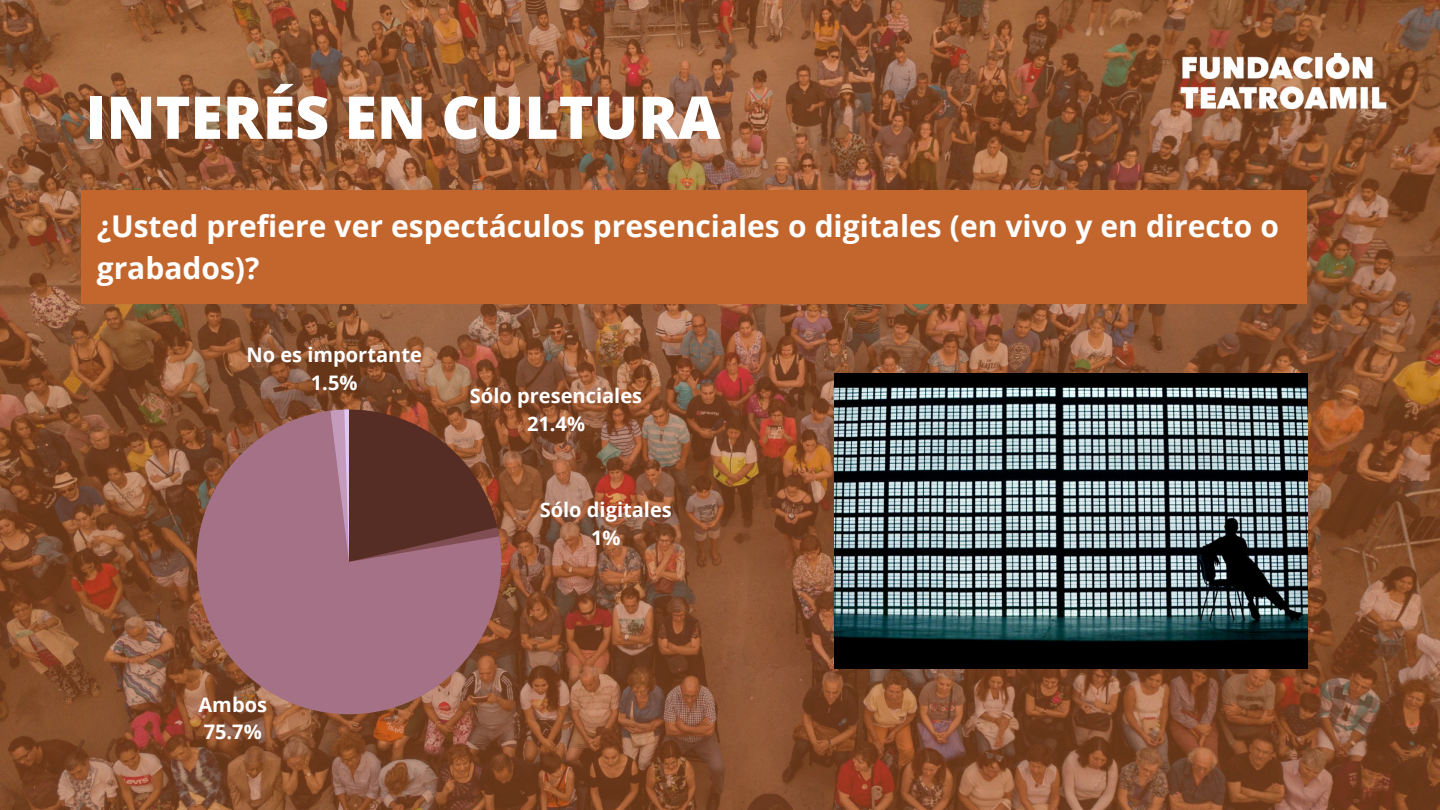
<style>
.page{position:relative;width:1440px;height:810px;background:#fff}
.page>*{position:absolute;margin:0;border:0;box-sizing:border-box;transform-origin:0 0}
.t1{font:800 59px "Open Sans";color:#fff}
.t2{font:700 30px/42px "Open Sans";color:#fff}
.t3{font:700 20.1px/27.7px "Open Sans";color:#fff;text-align:center}
</style>
<div class="page">
<img style="left:0;top:0;width:1440px;height:810px">
<img style="left:1170px;top:41px;width:226px;height:79px">
<svg style="left:197px;top:410px;width:304px;height:304px;background:#9e6a73"></svg>
<svg style="left:330px;top:410px;width:170px;height:152px;background:#72453f"></svg>
<div style="left:81px;top:190px;width:1225px;height:114px;background:#c2662d"></div>
<img style="left:835px;top:373px;width:472px;height:296px">
<h1 class="t1" style="left:86px;top:76px;width:637px">INTERÉS EN CULTURA</h1>
<p class="t2" style="left:97px;top:204px;width:1184px">¿Usted prefiere ver espectáculos presenciales o digitales (en vivo y en directo o grabados)?</p>
<p class="t3" style="left:246px;top:340px;width:177px">No es importante<br>1.5%</p>
<p class="t3" style="left:470px;top:382px;width:174px">Sólo presenciales<br>21.4%</p>
<p class="t3" style="left:540px;top:496px;width:134px">Sólo digitales<br>1%</p>
<p class="t3" style="left:198px;top:690px;width:70px;text-align:left">Ambos<br>75.7%</p>
</div>
